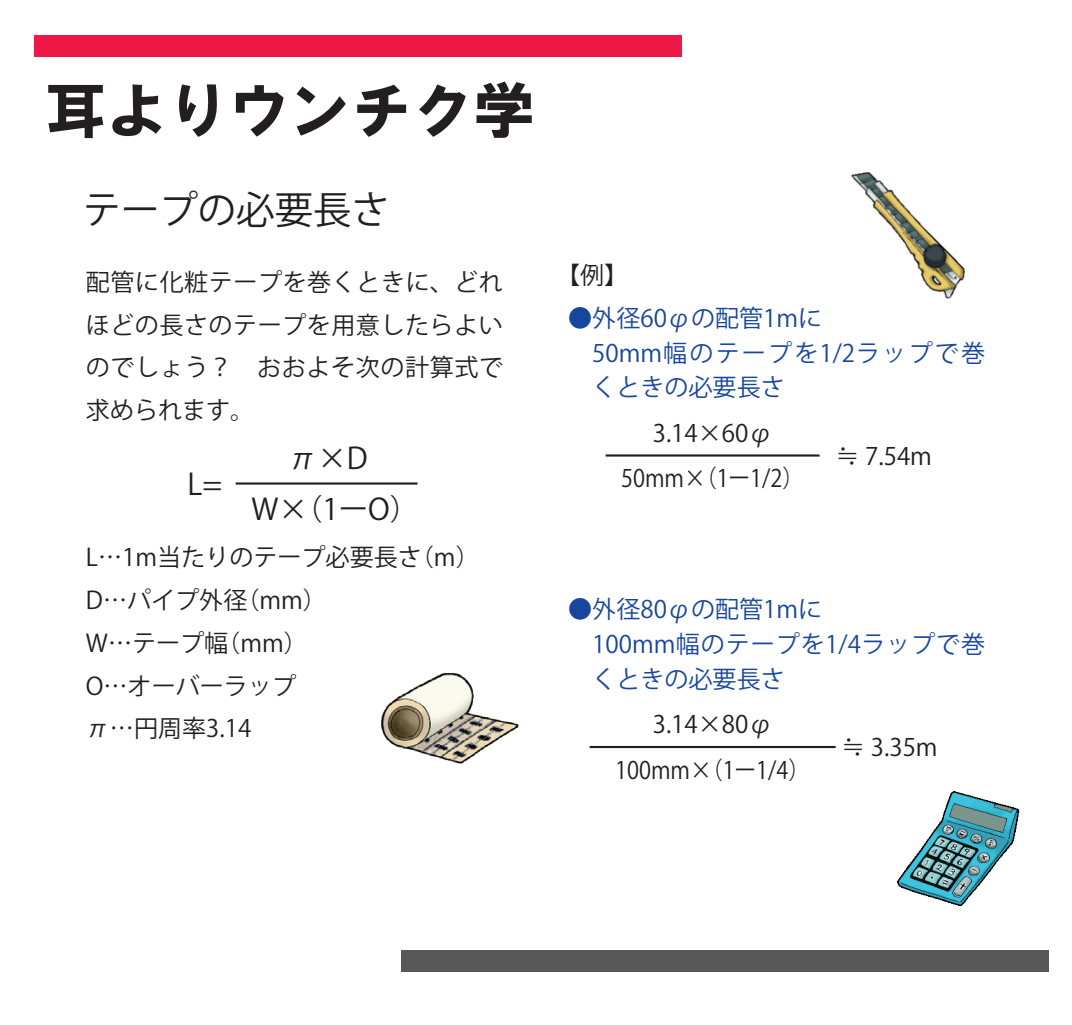
<style>
.page{position:relative;width:1072px;height:1025px;background:#fff}
.page>*{position:absolute;margin:0;border:0;box-sizing:border-box;transform-origin:0 0}
.t1{font:61.25px "HGS Soei Kakugothic UB";color:#231f20}
.t2{font:38.32px "Koz Go Pr 6 N";color:#231f20}
.t3{font:29.4px/50.8px "Koz Go Pr 6 N";color:#231f20;text-align:center}
.t4{font:23.97px/42.7px "Koz Go Pr 6 N";color:#231f20;text-align:justify}
.t5{font:23.97px/34.6px "Koz Go Pr 6 N";color:#18469d}
.t6{font:23.97px "Koz Go Pr 6 N";color:#231f20;scale:.9 1}
</style>
<div class="page">
<div style="left:34px;top:36px;width:648px;height:21px;background:#ed1845"></div>
<div style="left:401px;top:950px;width:648px;height:21px;background:#57585a"></div>
<hr style="left:236px;top:482px;width:181px;height:2px;background:#231f20">
<hr style="left:605px;top:454px;width:214px;height:2px;background:#231f20">
<hr style="left:589px;top:746px;width:246px;height:2px;background:#231f20">
<img style="left:851px;top:172px;width:115px;height:126px">
<img style="left:381px;top:673px;width:138px;height:91px">
<img style="left:897px;top:791px;width:123px;height:115px">
<h1 class="t1" style="left:45px;top:80px;width:492px">耳よりウンチク学</h1>
<h2 class="t2" style="left:83px;top:188px;width:308px">テープの必要長さ</h2>
<p class="t4" style="left:86px;top:261px;width:419px">配管に化粧テープを巻くときに、どれほどの長さのテープを用意したらよいのでしょう？　おおよそ次の計算式で求められます。</p>
<p class="t3" style="left:251px;top:434px;width:169px">π×D<br>W×（1ーO）</p>
<p class="t4" style="left:86px;top:536px;width:395px;text-align:left">L…1m当たりのテープ必要長さ（m）<br>D…パイプ外径（mm）<br>W…テープ幅（mm）<br>O…オーバーラップ<br>π…円周率3.14</p>
<p class="t3" style="left:187px;top:459px;width:36px">L=</p>
<p class="t4" style="left:556px;top:254px;width:74px">【例】</p>
<p class="t5" style="left:592px;top:301px;width:394px;text-indent:-24px">●外径60φの配管1mに<br>50mm幅のテープを1/2ラップで巻くときの必要長さ</p>
<p class="t4" style="left:652px;top:412px;width:121px">3.14×60φ</p>
<p class="t4" style="left:835px;top:435px;width:98px">≒ 7.54m</p>
<p class="t6" style="left:621px;top:465px;width:205px">50mm×（1ー1/2）</p>
<p class="t5" style="left:592px;top:592px;width:394px;text-indent:-24px">●外径80φの配管1mに<br>100mm幅のテープを1/4ラップで巻くときの必要長さ</p>
<p class="t4" style="left:652px;top:703px;width:121px">3.14×80φ</p>
<p class="t4" style="left:841px;top:726px;width:98px">≒ 3.35m</p>
<p class="t6" style="left:615px;top:756px;width:218px">100mm×（1ー1/4）</p>
</div>
